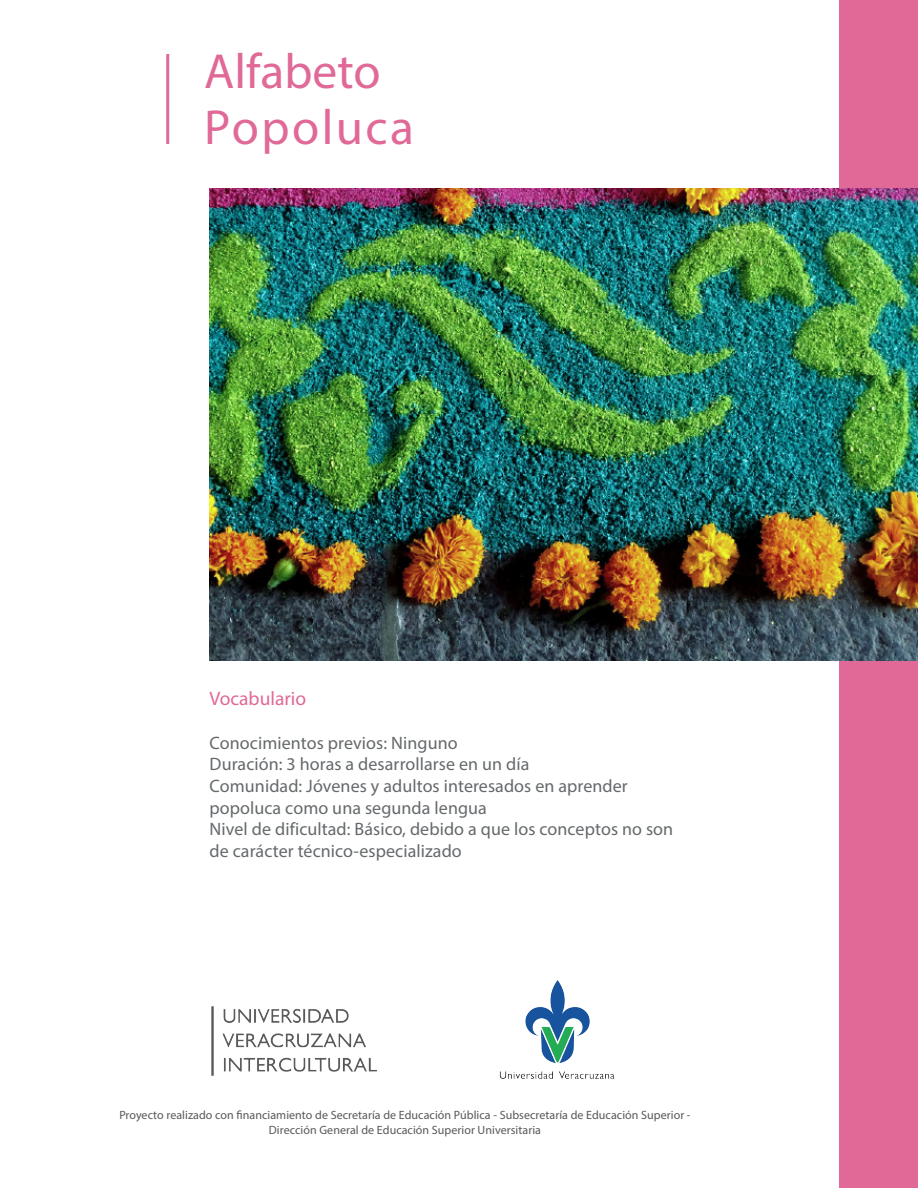
<style>
.page{position:relative;width:918px;height:1188px;background:#fff}
.page>*{position:absolute;margin:0;border:0;box-sizing:border-box;transform-origin:0 0}
.t1{font:49.5px "Myriad Pro";letter-spacing:.015em;color:#e06997}
.t2{font:49.5px "Myriad Pro";letter-spacing:.05em;color:#e06997}
.subtitulo{font:19.5px "Myriad Pro";color:#e06997}
.t3{font:18px/21.6px "Myriad Pro";letter-spacing:.005em;color:#65696b}
.t4{font:12px/14.4px "Myriad Pro";letter-spacing:.005em;color:#57585a;text-align:center}
</style>
<div class="page">
<div style="left:839px;top:0;width:79px;height:1188px;background:#e06997"></div>
<img style="left:211px;top:1006px;width:166px;height:70px">
<img style="left:499px;top:980px;width:116px;height:99px">
<img style="left:209px;top:189px;width:709px;height:472px">
<hr style="left:166px;top:54px;width:3px;height:90px;background:#e06997">
<p class="t1" style="left:204px;top:41px;width:178px">Alfabeto</p>
<p class="t2" style="left:204px;top:97px;width:211px">Popoluca</p>
<p class="subtitulo" style="left:210px;top:686px;width:98px">Vocabulario</p>
<p class="t3" style="left:210px;top:732px;width:250px">Conocimientos previos: Ninguno</p>
<p class="t3" style="left:210px;top:753px;width:321px">Duración: 3 horas a desarrollarse en un día</p>
<p class="t3" style="left:210px;top:775px;width:420px">Comunidad: Jóvenes y adultos interesados en aprender popoluca como una segunda lengua</p>
<p class="t3" style="left:210px;top:818px;width:465px">Nivel de dificultad: Básico, debido a que los conceptos no son de carácter técnico-especializado</p>
<p class="t4" style="left:119px;top:1108px;width:573px">Proyecto realizado con financiamiento de Secretaría de Educación Pública - Subsecretaría de Educación Superior -<br>Dirección General de Educación Superior Universitaria</p>
</div>
